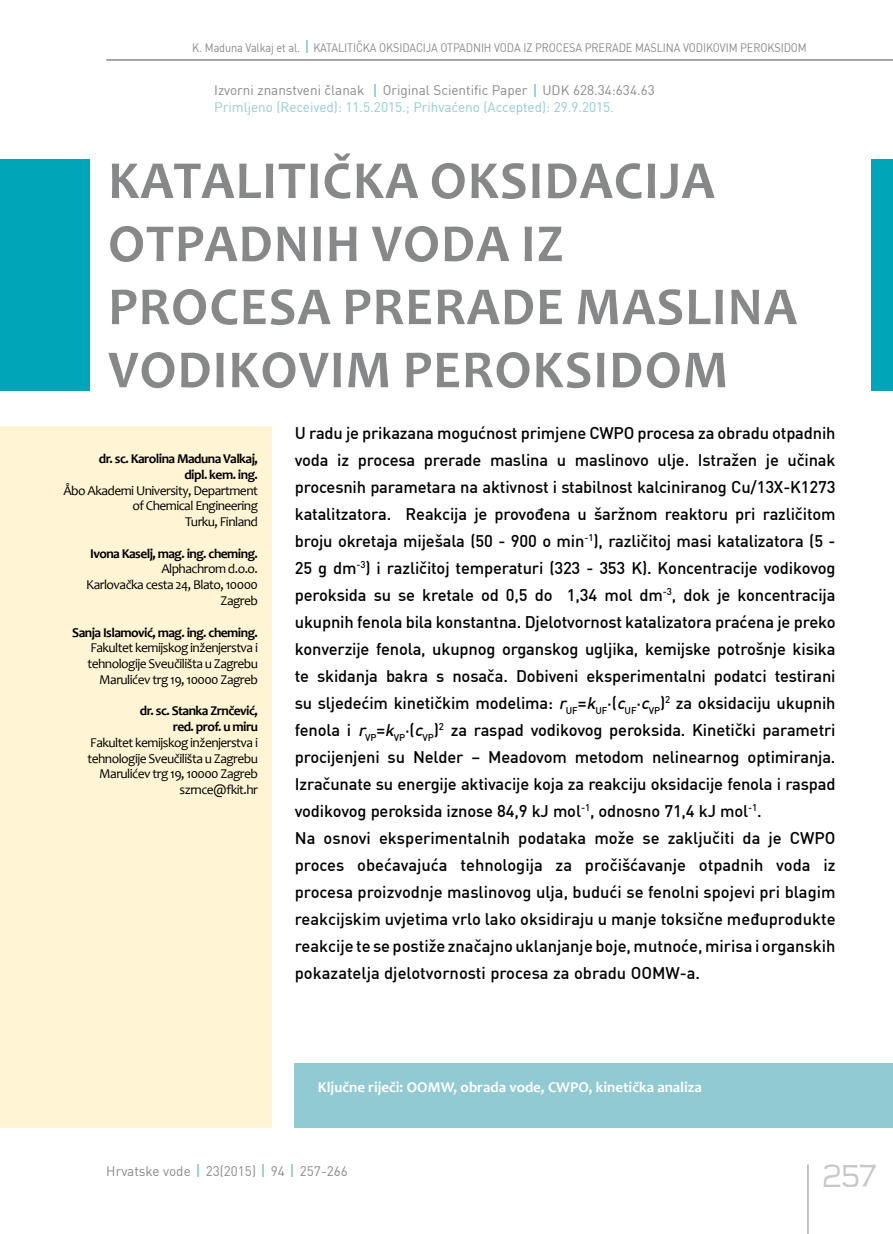
<style>
.page{position:relative;width:893px;height:1234px;background:#fff}
.page>*{position:absolute;margin:0;border:0;box-sizing:border-box;transform-origin:0 0}
.t1{font:700 54px/63px "Candara";letter-spacing:.02em;color:#87888a}
.t2{font:300 36px "Teen";color:#c6c7c8}
.t3{font:700 16.5px/27px "DINLT";letter-spacing:-.01em;color:#000}
.t4{font:700 15px "Candara";color:#fff}
.t5{font:13.5px/15.8px "Candara";letter-spacing:-.04em;color:#000;text-align:right}
.t6{font:700 13.5px/15.8px "Candara";letter-spacing:-.04em;color:#000;text-align:right}
.t7{font:13.5px "DIN";color:#87888a}
.t8{font:13.5px "DIN";color:#91cad3}
.t9{font:12px "DIN";letter-spacing:-.01em;color:#87888a;scale:.91 1}
.s1{font-style:italic}
</style>
<div class="page">
<hr style="left:808px;top:1164px;width:1px;height:69px;background:#87888a">
<svg style="left:198px;top:1164px;width:1px;height:12px"></svg>
<svg style="left:263px;top:1164px;width:1px;height:12px"></svg>
<svg style="left:292px;top:1164px;width:1px;height:12px"></svg>
<svg style="left:306px;top:40px;width:1px;height:13px"></svg>
<hr style="left:106px;top:60px;width:787px;height:1px;background:#87888a">
<div style="left:0;top:426px;width:271px;height:701px;background:#fff5d4"></div>
<div style="left:872px;top:159px;width:21px;height:231px;background:#00a5b7"></div>
<div style="left:0;top:159px;width:89px;height:231px;background:#00a5b7"></div>
<div style="left:295px;top:1062px;width:598px;height:65px;background:#91cad3"></div>
<svg style="left:375px;top:84px;width:1px;height:13px"></svg>
<svg style="left:534px;top:84px;width:2px;height:13px"></svg>
<p class="t9" style="left:192px;top:39px;width:677px">K. Maduna Valkaj et al. Katalitička oksidacija otpad nih voda iz procesa prerad e maslina vodikovim peroksidom</p>
<p class="t7" style="left:214px;top:81px;width:442px">Izvorni znanstveni članak Original Scientific Paper UDK 628.34:634.63</p>
<p class="t8" style="left:214px;top:98px;width:401px">Primljeno (Received): 11.5.2015.; Prihvaćeno (Accepted): 29.9.2015.</p>
<h1 class="t1" style="left:108px;top:148px;width:690px">Katalitička oksidacija otpadnih voda iz procesa prerade maslina vodikovim peroksidom</h1>
<p class="t6" style="left:99px;top:450px;width:161px">dr. sc. Karolina Maduna Valkaj, dipl. kem. ing.</p>
<p class="t5" style="left:63px;top:482px;width:196px">Åbo Akademi University, Department of Chemical Engineering<br>Turku, Finland</p>
<p class="t6" style="left:90px;top:545px;width:169px">Ivona Kaselj, mag. ing. cheming.</p>
<p class="t5" style="left:86px;top:561px;width:173px">Alphachrom d.o.o.<br>Karlovačka cesta 24, Blato, 10000<br>Zagreb</p>
<p class="t6" style="left:72px;top:624px;width:187px">Sanja Islamović, mag. ing. cheming.</p>
<p class="t5" style="left:87px;top:639px;width:172px">Fakultet kemijskog inženjerstva i tehnologije Sveučilišta u Zagrebu<br>Marulićev trg 19, 10000 Zagreb</p>
<p class="t6" style="left:140px;top:702px;width:120px">dr. sc. Stanka Zrnčević, red. prof. u miru</p>
<p class="t5" style="left:87px;top:734px;width:172px">Fakultet kemijskog inženjerstva i tehnologije Sveučilišta u Zagrebu<br>Marulićev trg 19, 10000 Zagreb szrnce@fkit.hr</p>
<p class="t3" style="left:295px;top:418px;width:542px">U radu je prikazana mogućnost primjene CWPO procesa za obradu otpadnih voda iz procesa prerade maslina u maslinovo ulje. Istražen je učinak procesnih parametara na aktivnost i stabilnost kalciniranog Cu/13X-K1273 katalitzatora. Reakcija je provođena u šaržnom reaktoru pri različitom broju okretaja miješala (50 - 900 o min<sup>-1</sup>), različitoj masi katalizatora (5 - 25 g dm<sup>-3</sup>) i različitoj temperaturi (323 - 353 K). Koncentracije vodikovog peroksida su se kretale od 0,5 do 1,34 mol dm<sup>-3</sup>, dok je koncentracija ukupnih fenola bila konstantna. Djelotvornost katalizatora praćena je preko konverzije fenola, ukupnog organskog ugljika, kemijske potrošnje kisika te skidanja bakra s nosača. Dobiveni eksperimentalni podatci testirani su sljedećim kinetičkim modelima: <span class="s1">r</span><sub>UF</sub>=<span class="s1">k</span><sub>UF</sub>∙(<span class="s1">c</span><sub>UF</sub>∙<span class="s1">c</span><sub>VP</sub>)<sup>2</sup> za oksidaciju ukupnih fenola i <span class="s1">r</span><sub>VP</sub>=<span class="s1">k</span><sub>VP</sub>∙(<span class="s1">c</span><sub>VP</sub>)<sup>2</sup> za raspad vodikovog peroksida. Kinetički parametri procijenjeni su Nelder – Meadovom metodom nelinearnog optimiranja.<br>Izračunate su energije aktivacije koja za reakciju oksidacije fenola i raspad vodikovog peroksida iznose 84,9 kJ mol<sup>-1</sup>, odnosno 71,4 kJ mol<sup>-1</sup>.<br>Na osnovi eksperimentalnih podataka može se zaključiti da je CWPO proces obećavajuća tehnologija za pročišćavanje otpadnih voda iz procesa proizvodnje maslinovog ulja, budući se fenolni spojevi pri blagim reakcijskim uvjetima vrlo lako oksidiraju u manje toksične međuprodukte reakcije te se postiže značajno uklanjanje boje, mutnoće, mirisa i organskih pokazatelja djelotvornosti procesa za obradu OOMW-a.</p>
<p class="t4" style="left:318px;top:1077px;width:385px">Ključne riječi: OOMW, obrada vode, CWPO, kinetička analiza</p>
<p class="t7" style="left:106px;top:1161px;width:243px">Hrvatske vode 23(2015) 94 257-266</p>
<h2 class="t2" style="left:821px;top:1156px;width:57px">257</h2>
</div>
